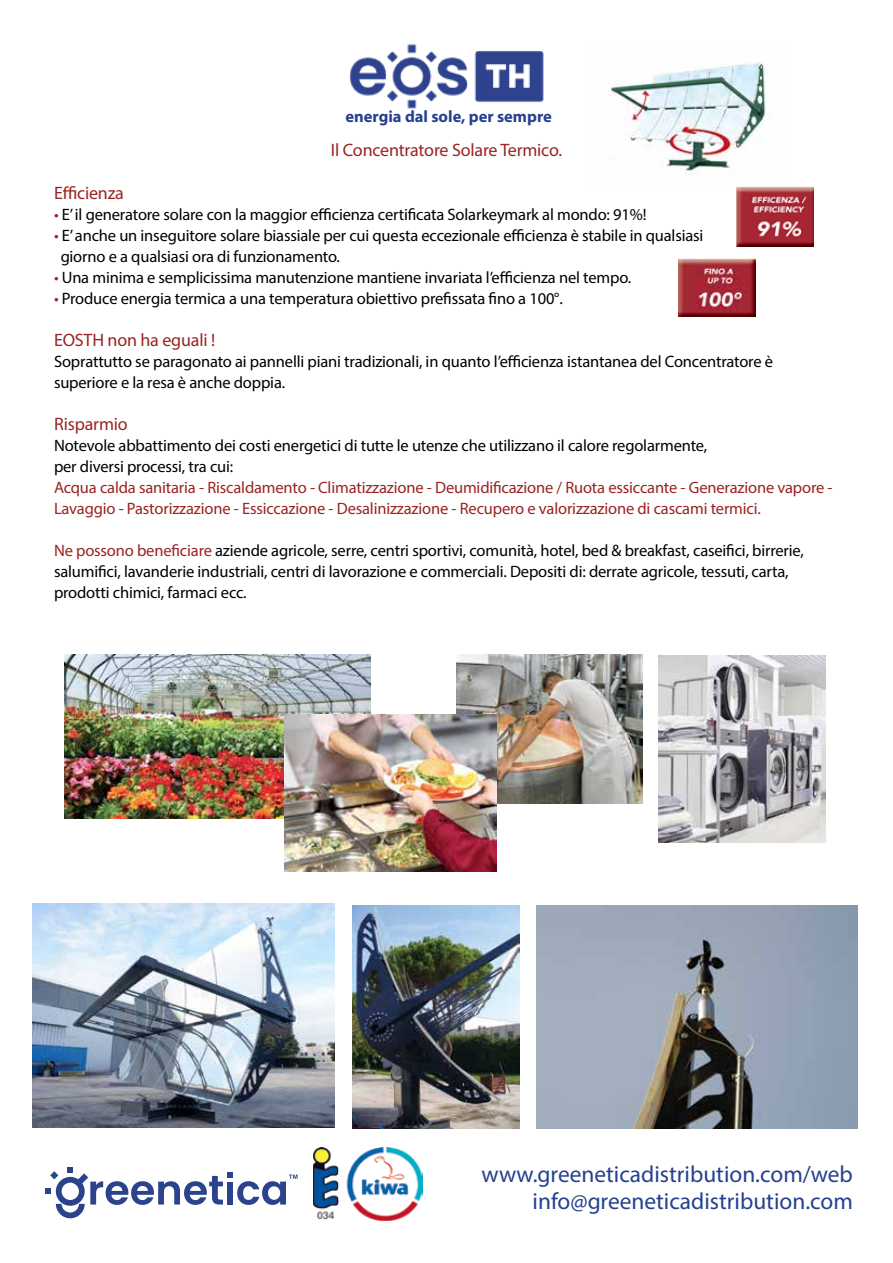
<style>
.page{position:relative;width:893px;height:1263px;background:#fff}
.page>*{position:absolute;margin:0;border:0;box-sizing:border-box;transform-origin:0 0}
.t1{font:23.4px/27px "Myriad Pro";color:#25408f;text-align:right}
.t2{font:18px "Myriad Pro";letter-spacing:-.01em;color:#9a2421}
.t3{font:16.5px/21px "Myriad Pro";letter-spacing:-.01em;color:#000}
.t4{font:16.5px/21px "Myriad Pro";letter-spacing:-.01em;color:#9a2421}
.t5{font:700 16.5px "Myriad Pro";color:#25408f}
.s1{color:#9a2421}
</style>
<div class="page">
<img style="left:609px;top:62px;width:157px;height:113px">
<img style="left:679px;top:258px;width:76px;height:58px">
<img style="left:737px;top:187px;width:76px;height:60px">
<img style="left:64px;top:655px;width:306px;height:163px">
<img style="left:456px;top:655px;width:187px;height:148px">
<img style="left:658px;top:656px;width:168px;height:186px">
<img style="left:285px;top:714px;width:211px;height:158px">
<img style="left:352px;top:905px;width:168px;height:224px">
<img style="left:536px;top:905px;width:321px;height:224px">
<img style="left:32px;top:903px;width:303px;height:224px">
<img style="left:314px;top:1147px;width:109px;height:73px">
<svg style="left:45px;top:1167px;width:253px;height:51px"></svg>
<img style="left:350px;top:44px;width:194px;height:65px">
<p class="t5" style="left:345px;top:105px;width:208px">energia dal sole, per sempre</p>
<p class="t2" style="left:331px;top:139px;width:233px">Il Concentratore Solare Termico.</p>
<p class="t2" style="left:54px;top:181px;width:71px">Efficienza</p>
<p class="t3" style="left:54px;top:203px;width:594px"><span class="s1">•</span> E’ il generatore solare con la maggior efficienza certificata Solarkeymark al mondo: 91%!</p>
<p class="t3" style="left:61px;top:224px;width:644px;text-indent:-7px"><span class="s1">•</span> E’ anche un inseguitore solare biassiale per cui questa eccezionale efficienza è stabile in qualsiasi giorno e a qualsiasi ora di funzionamento.</p>
<p class="t3" style="left:54px;top:266px;width:579px"><span class="s1">•</span> Una minima e semplicissima manutenzione mantiene invariata l’efficienza nel tempo.</p>
<p class="t3" style="left:54px;top:287px;width:510px"><span class="s1">•</span> Produce energia termica a una temperatura obiettivo prefissata fino a 100°.</p>
<p class="t2" style="left:54px;top:328px;width:163px">EOSTH non ha eguali !</p>
<p class="t3" style="left:54px;top:350px;width:721px">Soprattutto se paragonato ai pannelli piani tradizionali, in quanto l’efficienza istantanea del Concentratore è superiore e la resa è anche doppia.</p>
<p class="t2" style="left:54px;top:412px;width:75px">Risparmio</p>
<p class="t3" style="left:54px;top:434px;width:655px">Notevole abbattimento dei costi energetici di tutte le utenze che utilizzano il calore regolarmente, per diversi processi, tra cui:</p>
<p class="t4" style="left:54px;top:476px;width:780px">Acqua calda sanitaria - Riscaldamento - Climatizzazione - Deumidificazione / Ruota essiccante - Generazione vapore -<br>Lavaggio - Pastorizzazione - Essiccazione - Desalinizzazione - Recupero e valorizzazione di cascami termici.</p>
<p class="t3" style="left:54px;top:539px;width:751px"><span class="s1">Ne possono beneficiare</span> aziende agricole, serre, centri sportivi, comunità, hotel, bed &amp; breakfast, caseifici, birrerie, salumifici, lavanderie industriali, centri di lavorazione e commerciali. Depositi di: derrate agricole, tessuti, carta, prodotti chimici, farmaci ecc.</p>
<h1 class="t1" style="left:481px;top:1160px;width:373px">www.greeneticadistribution.com/web info@greeneticadistribution.com</h1>
</div>
